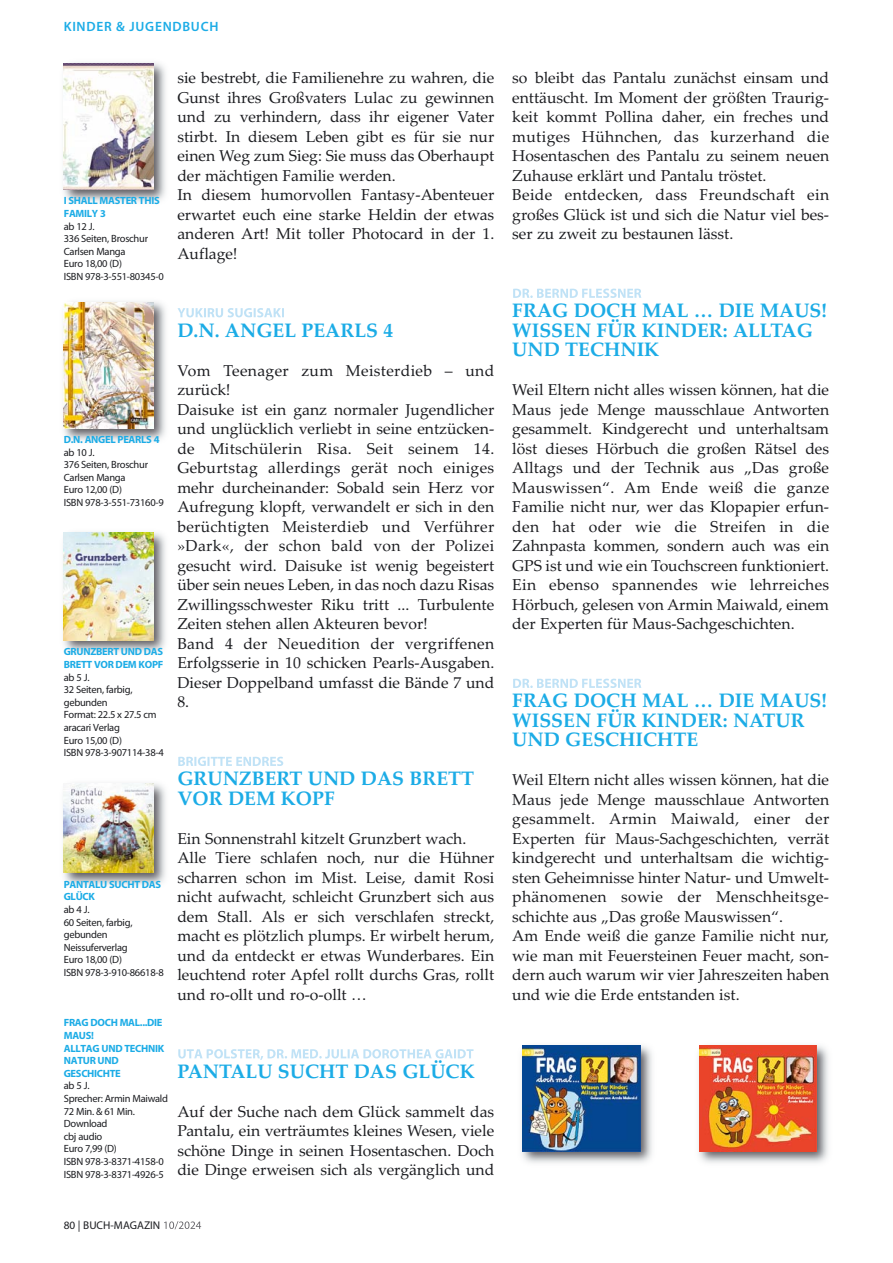
<style>
.page{position:relative;width:893px;height:1263px;background:#fff}
.page>*{position:absolute;margin:0;border:0;box-sizing:border-box;transform-origin:0 0}
.t1{font:700 19.5px/19.5px "Palatino Linotype";color:#1cace6}
.t2{font:15.75px/19.5px "Palatino Linotype";color:#1b1c20}
.t3{font:600 13.5px "Myriad Pro";letter-spacing:.055em;color:#1cace6}
.t4{font:11.25px "Myriad Pro";color:#1b1c20}
.t5{font:10.5px/12.6px "Myriad Pro";letter-spacing:-.025em;color:#1b1c20}
.t6{font:700 10.5px/12.6px "Myriad Pro";letter-spacing:-.03em;color:#1cace6}
</style>
<div class="page">
<svg style="left:164px;top:1221px;width:37px;height:8px"></svg>
<svg style="left:178px;top:308px;width:106px;height:9px"></svg>
<svg style="left:178px;top:757px;width:105px;height:9px"></svg>
<svg style="left:178px;top:1049px;width:140px;height:11px"></svg>
<svg style="left:513px;top:289px;width:120px;height:9px"></svg>
<svg style="left:513px;top:679px;width:120px;height:9px"></svg>
<img style="left:63px;top:62px;width:103px;height:140px">
<img style="left:64px;top:64px;width:89px;height:126px">
<img style="left:63px;top:301px;width:103px;height:140px">
<img style="left:64px;top:302px;width:89px;height:126px">
<img style="left:63px;top:532px;width:103px;height:120px">
<img style="left:64px;top:533px;width:89px;height:107px">
<img style="left:63px;top:783px;width:103px;height:102px">
<img style="left:64px;top:783px;width:89px;height:89px">
<img style="left:521px;top:1045px;width:131px;height:118px">
<img style="left:523px;top:1046px;width:117px;height:105px">
<img style="left:698px;top:1045px;width:130px;height:118px">
<img style="left:699px;top:1046px;width:118px;height:105px">
<p class="t3" style="left:64px;top:22px;width:156px">KINDER &amp; JUGENDBUCH</p>
<p class="t6" style="left:64px;top:195px;width:97px">I SHALL MASTER THIS<br>FAMILY 3</p>
<p class="t5" style="left:64px;top:220px;width:102px">ab 12 J.<br>336 Seiten, Broschur<br>Carlsen Manga<br>Euro 18,00 (D)<br>ISBN 978-3-551-80345-0</p>
<p class="t2" style="left:177px;top:70px;width:318px">sie bestrebt, die Familienehre zu wahren, die Gunst ihres Großvaters Lulac zu gewinnen und zu verhindern, dass ihr eigener Vater stirbt. In diesem Leben gibt es für sie nur einen Weg zum Sieg: Sie muss das Oberhaupt der mächtigen Familie werden.<br>In diesem humorvollen Fantasy-Abenteuer erwartet euch eine starke Heldin der etwas anderen Art! Mit toller Photocard in der 1.<br>Auflage!</p>
<p class="t6" style="left:64px;top:434px;width:97px">D.N. ANGEL PEARLS 4</p>
<p class="t5" style="left:64px;top:446px;width:102px">ab 10 J.<br>376 Seiten, Broschur<br>Carlsen Manga<br>Euro 12,00 (D)<br>ISBN 978-3-551-73160-9</p>
<p class="t6" style="left:64px;top:646px;width:101px">GRUNZBERT UND DAS<br>BRETT VOR DEM KOPF</p>
<p class="t5" style="left:64px;top:671px;width:102px">ab 5 J.<br>32 Seiten, farbig, gebunden<br>Format: 22.5 x 27.5 cm aracari Verlag<br>Euro 15,00 (D)<br>ISBN 978-3-907114-38-4</p>
<p class="t6" style="left:64px;top:879px;width:99px">PANTALU SUCHT DAS<br>GLÜCK</p>
<p class="t5" style="left:64px;top:904px;width:102px">ab 4 J.<br>60 Seiten, farbig, gebunden<br>Neissuferverlag<br>Euro 18,00 (D)<br>ISBN 978-3-910-86618-8</p>
<p class="t6" style="left:64px;top:1017px;width:102px">FRAG DOCH MAL...DIE<br>MAUS!<br>ALLTAG UND TECHNIK<br>NATUR UND<br>GESCHICHTE</p>
<p class="t5" style="left:64px;top:1080px;width:106px">ab 5 J.<br>Sprecher: Armin Maiwald<br>72 Min. &amp; 61 Min.<br>Download<br>cbj audio<br>Euro 7,99 (D)<br>ISBN 978-3-8371-4158-0<br>ISBN 978-3-8371-4926-5</p>
<p class="t1" style="left:177px;top:320px;width:217px">D.N. ANGEL PEARLS 4</p>
<p class="t2" style="left:177px;top:363px;width:318px">Vom Teenager zum Meisterdieb – und zurück!<br>Daisuke ist ein ganz normaler Jugendlicher und unglücklich verliebt in seine entzücken&shy;de Mitschülerin Risa. Seit seinem 14.<br>Geburtstag allerdings gerät noch einiges mehr durcheinander: Sobald sein Herz vor Aufregung klopft, verwandelt er sich in den berüchtigten Meisterdieb und Verführer »Dark«, der schon bald von der Polizei gesucht wird. Daisuke ist wenig begeistert über sein neues Leben, in das noch dazu Risas Zwillingsschwester Riku tritt ... Turbulente Zeiten stehen allen Akteuren bevor!<br>Band 4 der Neuedition der vergriffenen Erfolgsserie in 10 schicken Pearls-Ausgaben.<br>Dieser Doppelband umfasst die Bände 7 und 8.</p>
<p class="t1" style="left:177px;top:769px;width:298px">GRUNZBERT UND DAS BRETT<br>VOR DEM KOPF</p>
<p class="t2" style="left:177px;top:831px;width:318px">Ein Sonnenstrahl kitzelt Grunzbert wach.<br>Alle Tiere schlafen noch, nur die Hühner scharren schon im Mist. Leise, damit Rosi nicht aufwacht, schleicht Grunzbert sich aus dem Stall. Als er sich verschlafen streckt, macht es plötzlich plumps. Er wirbelt herum, und da entdeckt er etwas Wunderbares. Ein leuchtend roter Apfel rollt durchs Gras, rollt und ro-ollt und ro-o-ollt …</p>
<p class="t1" style="left:177px;top:1061px;width:299px">PANTALU SUCHT DAS GLÜCK</p>
<p class="t2" style="left:177px;top:1104px;width:318px;text-align:justify">Auf der Suche nach dem Glück sammelt das Pantalu, ein verträumtes kleines Wesen, viele schöne Dinge in seinen Hosentaschen. Doch die Dinge erweisen sich als vergänglich und</p>
<p class="t4" style="left:64px;top:1221px;width:98px">80 | BUCH-MAGAZIN</p>
<p class="t2" style="left:512px;top:70px;width:318px">so bleibt das Pantalu zunächst einsam und enttäuscht. Im Moment der größten Traurig&shy;keit kommt Pollina daher, ein freches und mutiges Hühnchen, das kurzerhand die Hosentaschen des Pantalu zu seinem neuen Zuhause erklärt und Pantalu tröstet.<br>Beide entdecken, dass Freundschaft ein großes Glück ist und sich die Natur viel bes&shy;ser zu zweit zu bestaunen lässt.</p>
<p class="t1" style="left:512px;top:301px;width:316px">FRAG DOCH MAL … DIE MAUS!<br>WISSEN FÜR KINDER: ALLTAG<br>UND TECHNIK</p>
<p class="t2" style="left:512px;top:382px;width:318px;text-align:justify">Weil Eltern nicht alles wissen können, hat die Maus jede Menge mausschlaue Antworten gesammelt. Kindgerecht und unterhaltsam löst dieses Hörbuch die großen Rätsel des Alltags und der Technik aus „Das große Mauswissen“. Am Ende weiß die ganze Familie nicht nur, wer das Klopapier erfun&shy;den hat oder wie die Streifen in die Zahnpasta kommen, sondern auch was ein GPS ist und wie ein Touchscreen funktioniert.<br>Ein ebenso spannendes wie lehrreiches Hörbuch, gelesen von Armin Maiwald, einem der Experten für Maus-Sachgeschichten.</p>
<p class="t1" style="left:512px;top:691px;width:316px">FRAG DOCH MAL … DIE MAUS!<br>WISSEN FÜR KINDER: NATUR<br>UND GESCHICHTE</p>
<p class="t2" style="left:512px;top:772px;width:318px">Weil Eltern nicht alles wissen können, hat die Maus jede Menge mausschlaue Antworten gesammelt. Armin Maiwald, einer der Experten für Maus-Sachgeschichten, verrät kindgerecht und unterhaltsam die wichtig&shy;sten Geheimnisse hinter Natur- und Umwelt&shy;phänomenen sowie der Menschheitsge&shy;schichte aus „Das große Mauswissen“.<br>Am Ende weiß die ganze Familie nicht nur, wie man mit Feuersteinen Feuer macht, son&shy;dern auch warum wir vier Jahreszeiten haben und wie die Erde entstanden ist.</p>
</div>
